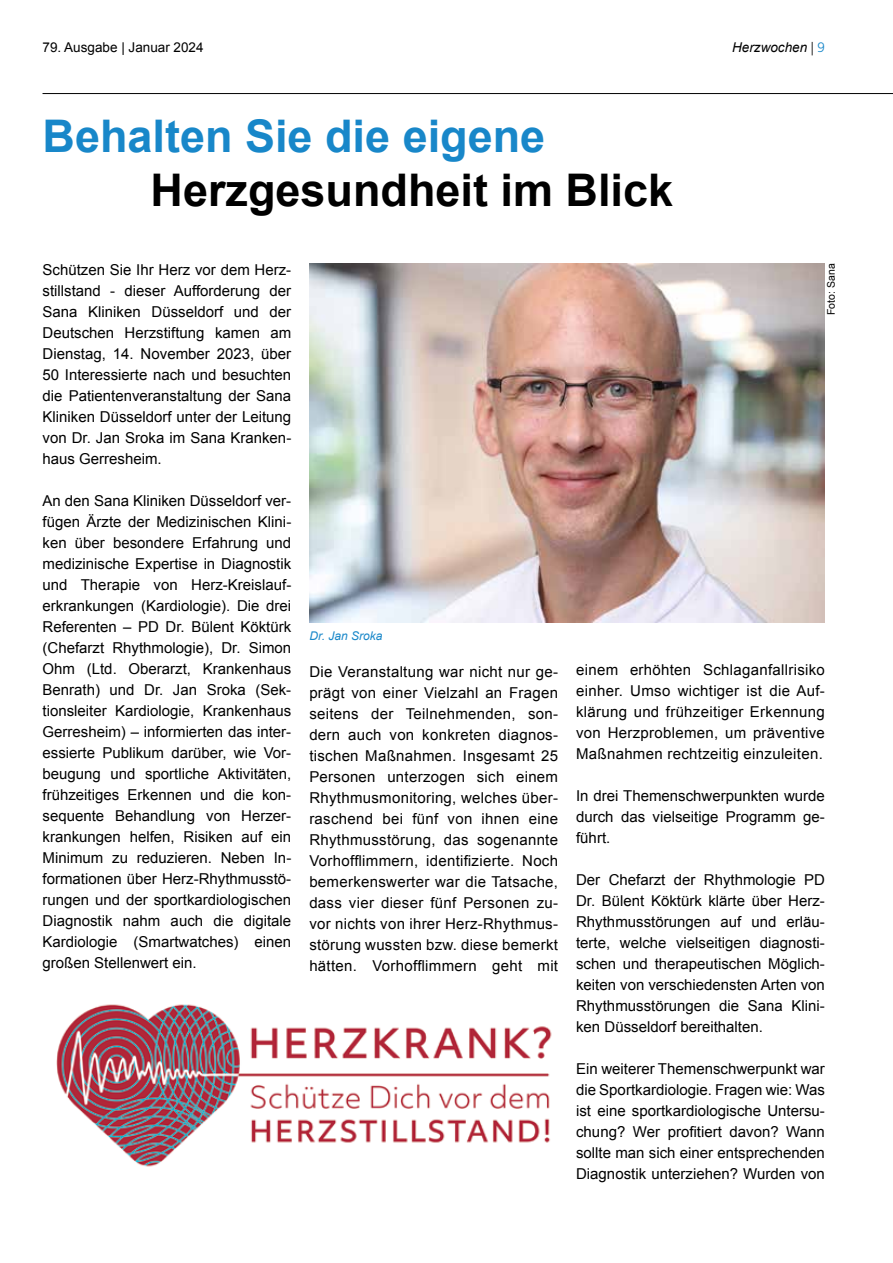
<style>
.page{position:relative;width:893px;height:1263px;background:#fff}
.page>*{position:absolute;margin:0;border:0;box-sizing:border-box;transform-origin:0 0}
.t1{font:700 45px "Arial";color:#000}
.t2{font:700 45px "Arial";color:#1887c9}
.t3{font:15px/21px "Arial";color:#000;text-align:justify}
.t4{font:13.5px "Arial";color:#000}
.t5{font:italic 13.5px "Arial";color:#000}
.t6{font:italic 12px "Arial";color:#1887c9}
.t7{font:10.5px "Arial";color:#000}
.s1{font-family:"Frutiger BQ";font-weight:300;font-style:normal}
.s2{font-family:"Frutiger BQ";font-weight:300;font-style:normal;color:#1887c9}
</style>
<div class="page">
<hr style="left:43px;top:93px;width:850px;height:1px;background:#000">
<img style="left:310px;top:264px;width:515px;height:359px">
<img style="left:56px;top:1004px;width:496px;height:163px">
<p class="t4" style="left:43px;top:39px;width:163px">79. Ausgabe | Januar 2024</p>
<p class="t5" style="left:732px;top:39px;width:94px">Herzwochen <span class="s1">|</span> <span class="s2">9</span></p>
<h1 class="t2" style="left:43px;top:106px;width:504px">Behalten Sie die eigene</h1>
<h1 class="t1" style="left:151px;top:160px;width:524px">Herzgesundheit im Blick</h1>
<p class="t3" style="left:43px;top:259px;width:250px">Schützen Sie Ihr Herz vor dem Herz&shy;stillstand - dieser Aufforderung der Sana Kliniken Düsseldorf und der Deutschen Herzstiftung kamen am Dienstag, 14. November 2023, über 50 Interessierte nach und besuchten die Patientenveranstaltung der Sana Kliniken Düsseldorf unter der Leitung von Dr. Jan Sroka im Sana Kranken&shy;haus Gerresheim.</p>
<p class="t3" style="left:43px;top:490px;width:250px">An den Sana Kliniken Düsseldorf ver&shy;fügen Ärzte der Medizinischen Klini&shy;ken über besondere Erfahrung und medizinische Expertise in Diagnostik und Therapie von Herz-Kreislauf&shy;erkrankungen (Kardiologie). Die drei Referenten – PD Dr. Bülent Köktürk (Chefarzt Rhythmologie), Dr. Simon Ohm (Ltd. Oberarzt, Krankenhaus Benrath) und Dr. Jan Sroka (Sek&shy;tionsleiter Kardiologie, Krankenhaus Gerresheim) – informierten das inter&shy;essierte Publikum darüber, wie Vor&shy;beugung und sportliche Aktivitäten, frühzeitiges Erkennen und die kon&shy;sequente Behandlung von Herzer&shy;krankungen helfen, Risiken auf ein Minimum zu reduzieren. Neben In&shy;formationen über Herz-Rhythmusstö&shy;rungen und der sportkardiologischen Diagnostik nahm auch die digitale Kardiologie (Smartwatches) einen großen Stellenwert ein.</p>
<p class="t6" style="left:310px;top:628px;width:74px">Dr. Jan Sroka</p>
<p class="t7" style="left:824px;top:315px;width:53px;rotate:-90deg">Foto: Sana</p>
<p class="t3" style="left:309px;top:661px;width:250px">Die Veranstaltung war nicht nur ge&shy;prägt von einer Vielzahl an Fragen seitens der Teilnehmenden, son&shy;dern auch von konkreten diagnos&shy;tischen Maßnahmen. Insgesamt 25<br>Personen unterzogen sich einem Rhythmusmonitoring, welches über&shy;raschend bei fünf von ihnen eine Rhythmusstörung, das sogenannte Vorhofflimmern, identifizierte. Noch bemerkenswerter war die Tatsache, dass vier dieser fünf Personen zu&shy;vor nichts von ihrer Herz-Rhythmus&shy;störung wussten bzw. diese bemerkt hätten. Vorhofflimmern geht mit</p>
<p class="t3" style="left:576px;top:660px;width:250px">einem erhöhten Schlaganfallrisiko einher. Umso wichtiger ist die Auf&shy;klärung und frühzeitiger Erkennung von Herzproblemen, um präventive Maßnahmen rechtzeitig einzuleiten.</p>
<p class="t3" style="left:576px;top:786px;width:250px">In drei Themenschwerpunkten wurde durch das vielseitige Programm ge&shy;führt.</p>
<p class="t3" style="left:576px;top:870px;width:250px">Der Chefarzt der Rhythmologie PD Dr. Bülent Köktürk klärte über Herz-Rhythmusstörungen auf und erläu&shy;terte, welche vielseitigen diagnosti&shy;schen und therapeutischen Möglich&shy;keiten von verschiedensten Arten von Rhythmusstörungen die Sana Klini&shy;ken Düsseldorf bereithalten.</p>
<p class="t3" style="left:576px;top:1059px;width:250px">Ein weiterer Themenschwerpunkt war die Sportkardiologie. Fragen wie: Was ist eine sportkardiologische Untersu&shy;chung? Wer profitiert davon? Wann sollte man sich einer entsprechenden Diagnostik unterziehen? Wurden von</p>
</div>
